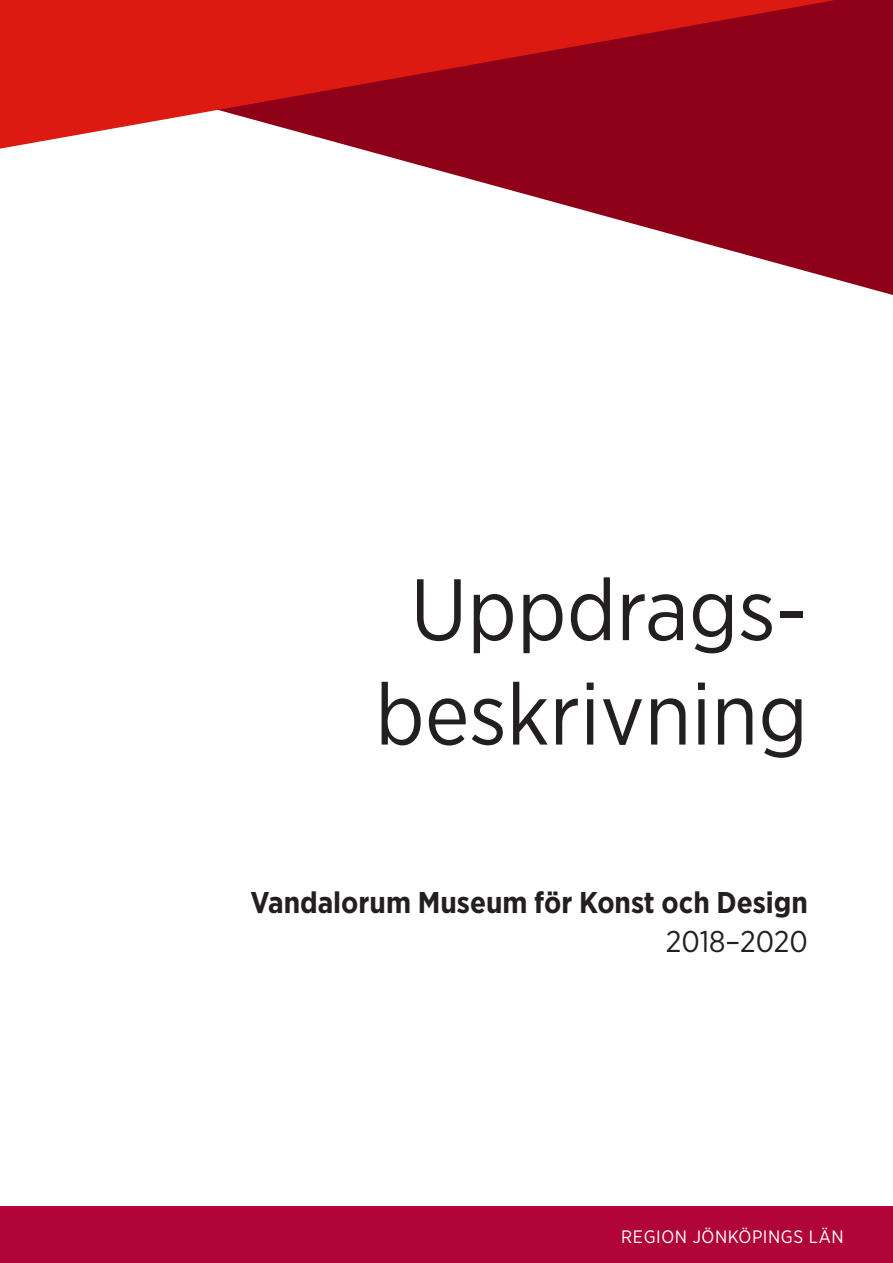
<style>
.page{position:relative;width:893px;height:1263px;background:#fff}
.page>*{position:absolute;margin:0;border:0;box-sizing:border-box;transform-origin:0 0}
.t1{font:87px/104.4px "Gotham Narrow";color:#231f20;text-align:center}
.t2{font:700 30px "Gotham Narrow";color:#231f20}
.t3{font:30px "Gotham Narrow";color:#231f20}
.t4{font:18px "Gotham Narrow";letter-spacing:.03em;color:#fff}
</style>
<div class="page">
<svg style="left:361px;top:0;width:532px;height:295px;fill:#8d0017"></svg>
<svg style="left:0;top:0;width:836px;height:149px;background:#ba1b21"></svg>
<div style="left:0;top:1206px;width:893px;height:57px;background:#b10439"></div>
<p class="t1" style="left:375px;top:556px;width:434px">Uppdrags&shy;beskrivning</p>
<p class="t2" style="left:250px;top:883px;width:559px">Vandalorum Museum för Konst och Design</p>
<p class="t3" style="left:666px;top:923px;width:144px">2018–2020</p>
<p class="t4" style="left:621px;top:1225px;width:224px">REGION JÖNKÖPINGS LÄN</p>
</div>
